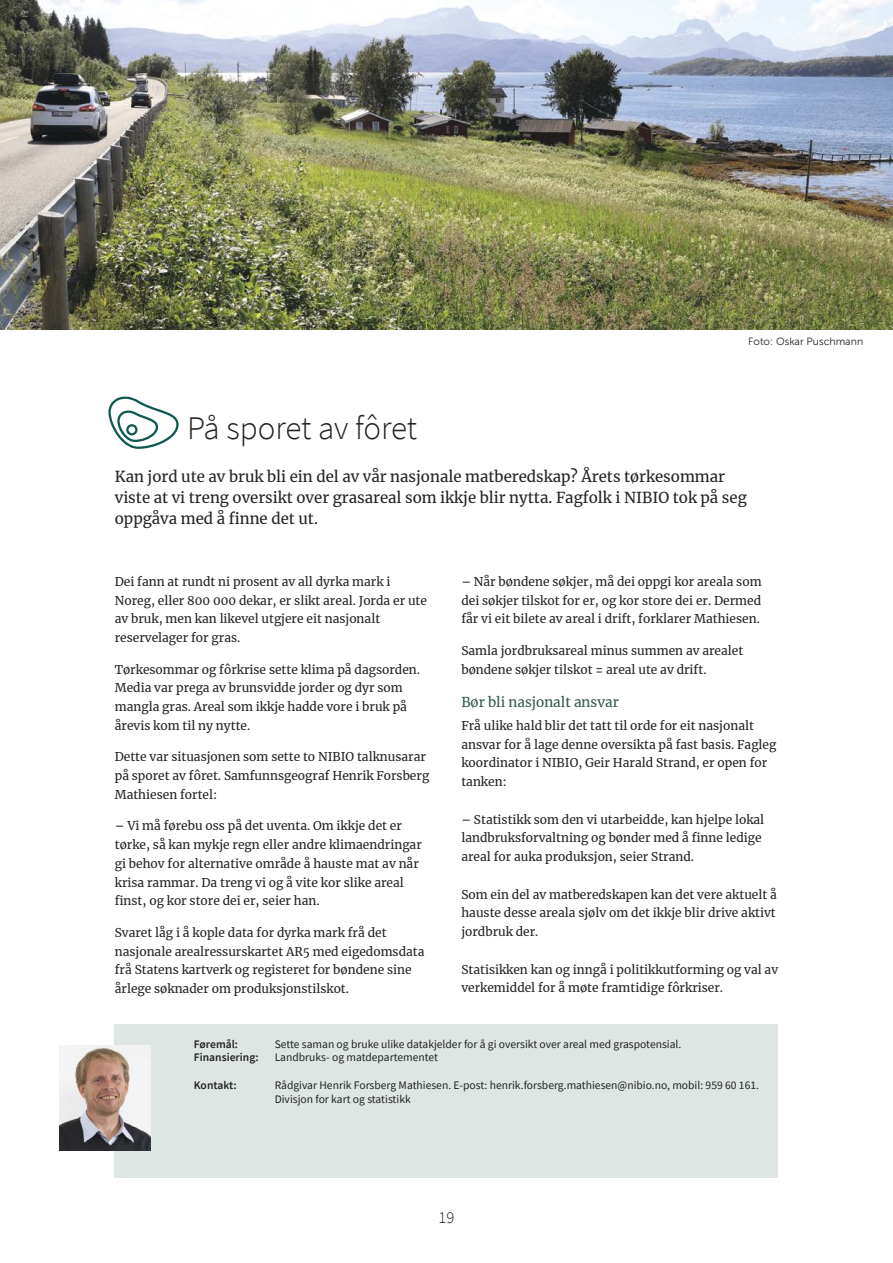
<style>
.page{position:relative;width:893px;height:1263px;background:#fff}
.page>*{position:absolute;margin:0;border:0;box-sizing:border-box;transform-origin:0 0}
.t1{font:300 33px "Source Sans Pro";letter-spacing:-.01em;color:#222221}
.t2{font:300 16.5px "Source Sans Pro";color:#222221}
.t3{font:15px/21px "Merriweather";color:#222221}
.t4{font:13.5px "Merriweather";color:#32584f}
.t5{font:12px/18.8px "Merriweather";color:#222221}
.t6{font:11.55px/13.8px "Source Sans Pro";color:#222221}
.t7{font:600 11.55px "Source Sans Pro";color:#222221}
.t8{font:10.5px "Museo Sans 300";color:#222221}
</style>
<div class="page">
<div style="left:115px;top:1025px;width:663px;height:153px;background:#dee6e4"></div>
<img style="left:60px;top:1046px;width:91px;height:105px">
<img style="left:0;top:0;width:893px;height:330px">
<svg style="left:108px;top:396px;width:71px;height:53px"></svg>
<p class="t8" style="left:748px;top:336px;width:117px">Foto: Oskar Puschmann</p>
<h1 class="t1" style="left:187px;top:408px;width:232px">På sporet av fôret</h1>
<p class="t3" style="left:115px;top:465px;width:633px">Kan jord ute av bruk bli ein del av vår nasjonale matberedskap? Årets tørkesommar viste at vi treng oversikt over grasareal som ikkje blir nytta. Fagfolk i NIBIO tok på seg oppgåva med å finne det ut.</p>
<p class="t5" style="left:115px;top:572px;width:314px">Dei fann at rundt ni prosent av all dyrka mark i Noreg, eller 800 000 dekar, er slikt areal. Jorda er ute av bruk, men kan likevel utgjere eit nasjonalt reservelager for gras.</p>
<p class="t5" style="left:115px;top:659px;width:307px">Tørkesommar og fôrkrise sette klima på dagsorden.<br>Media var prega av brunsvidde jorder og dyr som mangla gras. Areal som ikkje hadde vore i bruk på årevis kom til ny nytte.</p>
<p class="t5" style="left:115px;top:747px;width:316px">Dette var situasjonen som sette to NIBIO talknusarar på sporet av fôret. Samfunnsgeograf Henrik Forsberg<br>Mathiesen fortel:</p>
<p class="t5" style="left:115px;top:816px;width:309px">– Vi må førebu oss på det uventa. Om ikkje det er tørke, så kan mykje regn eller andre klimaendringar gi behov for alternative område å hauste mat av når krisa rammar. Da treng vi og å vite kor slike areal finst, og kor store dei er, seier han.</p>
<p class="t5" style="left:115px;top:923px;width:311px">Svaret låg i å kople data for dyrka mark frå det nasjonale arealressurskartet AR5 med eigedomsdata frå Statens kartverk og registeret for bøndene sine årlege søknader om produksjonstilskot.</p>
<p class="t5" style="left:461px;top:572px;width:302px;text-align:justify">– Når bøndene søkjer, må dei oppgi kor areala som dei søkjer tilskot for er, og kor store dei er. Dermed får vi eit bilete av areal i drift, forklarer Mathiesen.</p>
<p class="t5" style="left:461px;top:641px;width:283px">Samla jordbruksareal minus summen av arealet bøndene søkjer tilskot = areal ute av drift.</p>
<p class="t4" style="left:461px;top:693px;width:159px">Bør bli nasjonalt ansvar</p>
<p class="t5" style="left:461px;top:716px;width:317px">Frå ulike hald blir det tatt til orde for eit nasjonalt ansvar for å lage denne oversikta på fast basis. Fagleg koordinator i NIBIO, Geir Harald Strand, er open for tanken:</p>
<p class="t5" style="left:461px;top:809px;width:304px">– Statistikk som den vi utarbeidde, kan hjelpe lokal landbruksforvaltning og bønder med å finne ledige areal for auka produksjon, seier Strand.</p>
<p class="t5" style="left:461px;top:884px;width:317px;text-align:justify">Som ein del av matberedskapen kan det vere aktuelt å hauste desse areala sjølv om det ikkje blir drive aktivt jordbruk der.</p>
<p class="t5" style="left:461px;top:959px;width:318px">Statisikken kan og inngå i politikkutforming og val av verkemiddel for å møte framtidige fôrkriser.</p>
<p class="t7" style="left:194px;top:1036px;width:46px">Føremål:</p>
<p class="t6" style="left:275px;top:1037px;width:408px">Sette saman og bruke ulike datakjelder for å gi oversikt over areal med graspotensial.</p>
<p class="t7" style="left:194px;top:1050px;width:66px">Finansiering:</p>
<p class="t6" style="left:275px;top:1050px;width:165px">Landbruks- og matdepartementet</p>
<p class="t7" style="left:194px;top:1078px;width:44px">Kontakt:</p>
<p class="t6" style="left:275px;top:1078px;width:486px">Rådgivar Henrik Forsberg Mathiesen. E-post: henrik.forsberg.mathiesen@nibio.no, mobil: 959 60 161.<br>Divisjon for kart og statistikk</p>
<h2 class="t2" style="left:439px;top:1207px;width:17px">19</h2>
</div>
